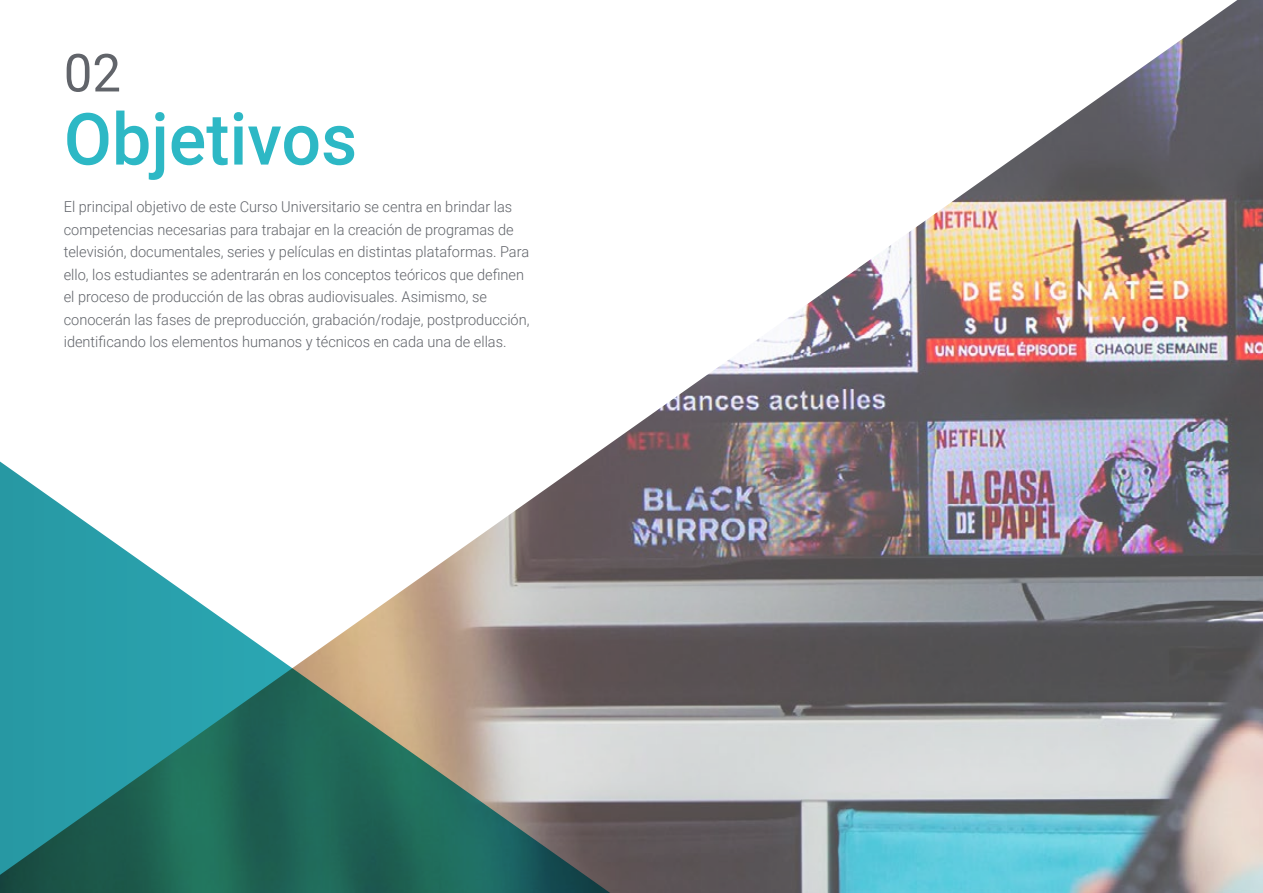
<style>
.page{position:relative;width:1263px;height:893px;background:#fff}
.page>*{position:absolute;margin:0;border:0;box-sizing:border-box;transform-origin:0 0}
.t1{font:500 72px "Roboto";color:#2db8c5}
.t2{font:52.5px "Roboto";color:#61646a}
.t3{font:300 15px/22.5px "Roboto";color:#61646a}
</style>
<div class="page">
<img style="left:606px;top:0;width:657px;height:893px">
<svg style="left:0;top:446px;width:640px;height:447px"></svg>
<h2 class="t2" style="left:64px;top:36px;width:59px">02</h2>
<h1 class="t1" style="left:64px;top:89px;width:295px">Objetivos</h1>
<p class="t3" style="left:64px;top:195px;width:467px">El principal objetivo de este Curso Universitario se centra en brindar las competencias necesarias para trabajar en la creación de programas de televisión, documentales, series y películas en distintas plataformas. Para ello, los estudiantes se adentrarán en los conceptos teóricos que definen el proceso de producción de las obras audiovisuales. Asimismo, se conocerán las fases de preproducción, grabación/rodaje, postproducción, identificando los elementos humanos y técnicos en cada una de ellas.</p>
</div>
